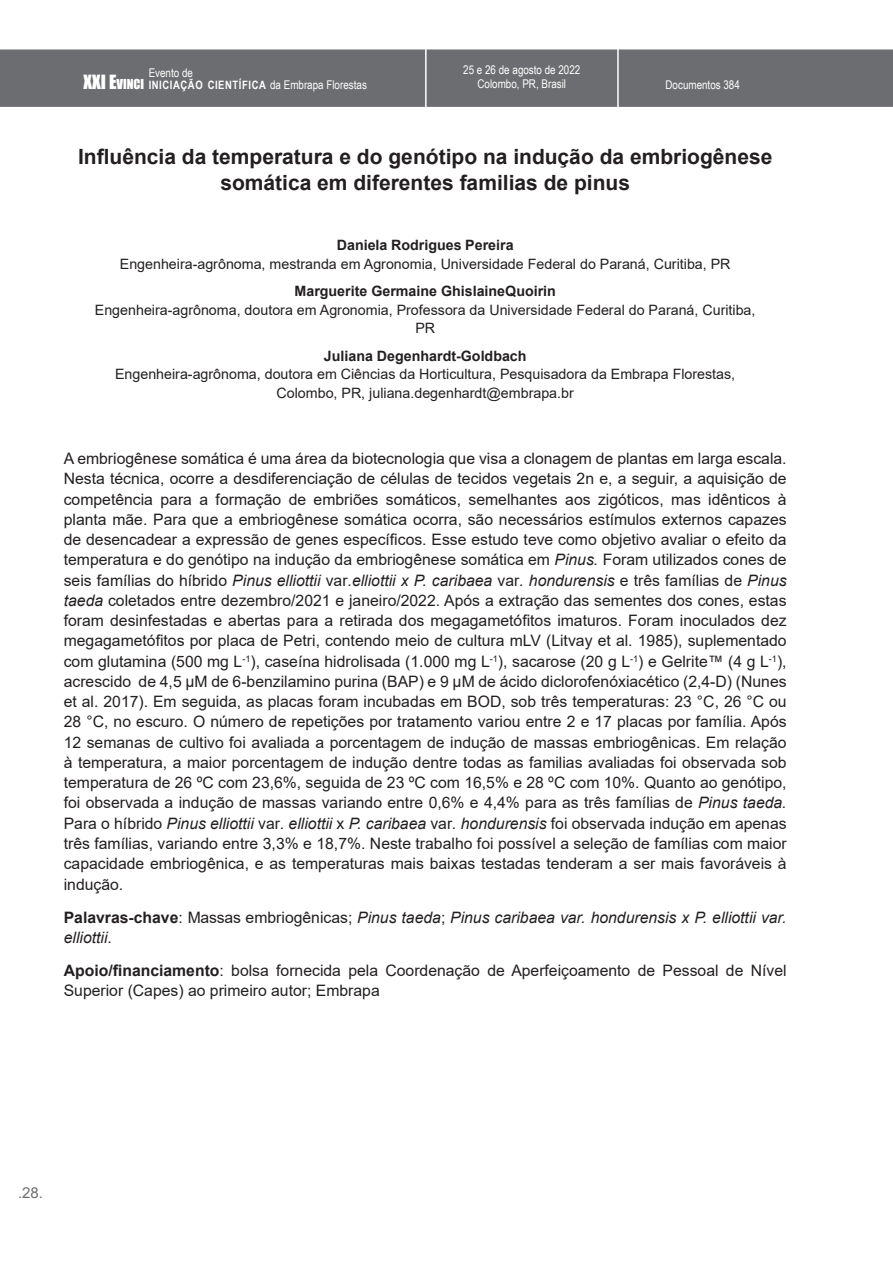
<style>
.page{position:relative;width:893px;height:1263px;background:#fff}
.page>*{position:absolute;margin:0;border:0;box-sizing:border-box;transform-origin:0 0}
.Doc_resumo_titulo{font:700 21px/25.5px "Arial";color:#231f20;text-align:center}
.Doc_resumo_texto{font:15.75px/20.2px "Arial";color:#231f20;text-align:justify}
.Doc_resumo_texto-2{font:italic 15.75px/20.2px "Arial";color:#231f20}
.t1{font:15px "Arial";color:#6c6d70}
.Doc_resumo_autores{font:14.25px/18.8px "Arial";color:#231f20;text-align:center}
.t2{font:12px "Arial Narrow";color:#fff}
.t3{font:700 11.55px "Arial Narrow";letter-spacing:.05em;color:#fff}
.s1{font-family:"Impact";font-weight:400;font-size:18px}
.s2{font-family:"Impact";font-weight:400;font-size:12.6px}
.s3{font-weight:400;font-size:12px}
.s4{font-weight:700}
.s5{font-style:italic}
.s6{font-weight:700;font-style:normal}
.s7{font-style:normal}
</style>
<div class="page">
<div style="left:0;top:49px;width:893px;height:58px;background:#6c6d70"></div>
<hr style="left:425px;top:39px;width:2px;height:73px;background:#fff">
<hr style="left:617px;top:43px;width:2px;height:73px;background:#fff">
<p class="t2" style="left:463px;top:61px;width:119px">25 e 26 de agosto de 2022</p>
<p class="t2" style="left:149px;top:64px;width:46px">Evento de</p>
<p class="t3" style="left:83px;top:76px;width:285px"><span class="s1">XXI E</span><span class="s2">VINCI</span> INICIAÇÃO CIENTÍFICA <span class="s3">da Embrapa Florestas</span></p>
<p class="t2" style="left:478px;top:75px;width:90px">Colombo, PR, Brasil</p>
<p class="t2" style="left:665px;top:75px;width:76px">Documentos 384</p>
<p class="Doc_resumo_titulo" style="left:78px;top:144px;width:696px">Influência da temperatura e do genótipo na indução da embriogênese somática em diferentes familias de pinus</p>
<p class="Doc_resumo_autores" style="left:120px;top:235px;width:612px"><span class="s4">Daniela Rodrigues Pereira<br></span>Engenheira-agrônoma, mestranda em Agronomia, Universidade Federal do Paraná, Curitiba, PR</p>
<p class="Doc_resumo_autores" style="left:95px;top:281px;width:662px"><span class="s4">Marguerite Germaine GhislaineQuoirin<br></span>Engenheira-agrônoma, doutora em Agronomia, Professora da Universidade Federal do Paraná, Curitiba,<br>PR</p>
<p class="Doc_resumo_autores" style="left:115px;top:346px;width:622px"><span class="s4">Juliana Degenhardt-Goldbach<br></span>Engenheira-agrônoma, doutora em Ciências da Horticultura, Pesquisadora da Embrapa Florestas,<br>Colombo, PR, juliana.degenhardt@embrapa.br</p>
<p class="Doc_resumo_texto" style="left:64px;top:448px;width:724px">A embriogênese somática é uma área da biotecnologia que visa a clonagem de plantas em larga escala.<br>Nesta técnica, ocorre a desdiferenciação de células de tecidos vegetais 2n e, a seguir, a aquisição de competência para a formação de embriões somáticos, semelhantes aos zigóticos, mas idênticos à planta mãe. Para que a embriogênese somática ocorra, são necessários estímulos externos capazes de desencadear a expressão de genes específicos. Esse estudo teve como objetivo avaliar o efeito da temperatura e do genótipo na indução da embriogênese somática em <span class="s5">Pinus.</span> Foram utilizados cones de seis famílias do híbrido <span class="s5">Pinus elliottii</span> var<span class="s5">.elliottii x P. caribaea</span> var<span class="s5">. hondurensis</span> e três famílias de <span class="s5">Pinus taeda</span> coletados entre dezembro/2021 e janeiro/2022. Após a extração das sementes dos cones, estas foram desinfestadas e abertas para a retirada dos megagametófitos imaturos. Foram inoculados dez megagametófitos por placa de Petri, contendo meio de cultura mLV (Litvay et al. 1985), suplementado com glutamina (500 mg L<sup>-1</sup>), caseína hidrolisada (1.000 mg L<sup>-1</sup>), sacarose (20 g L<sup>-1</sup>) e Gelrite™ (4 g L<sup>-1</sup>), acrescido de 4,5 μM de 6-benzilamino purina (BAP) e 9 μM de ácido diclorofenóxiacético (2,4-D) (Nunes et al. 2017). Em seguida, as placas foram incubadas em BOD, sob três temperaturas: 23 °C, 26 °C ou 28 °C, no escuro. O número de repetições por tratamento variou entre 2 e 17 placas por família. Após 12 semanas de cultivo foi avaliada a porcentagem de indução de massas embriogênicas. Em relação à temperatura, a maior porcentagem de indução dentre todas as familias avaliadas foi observada sob temperatura de 26 ºC com 23,6%, seguida de 23 ºC com 16,5% e 28 ºC com 10%. Quanto ao genótipo, foi observada a indução de massas variando entre 0,6% e 4,4% para as três famílias de <span class="s5">Pinus taeda.<br></span>Para o híbrido <span class="s5">Pinus elliottii</span> var<span class="s5">. elliottii</span> x <span class="s5">P. caribaea</span> var<span class="s5">. hondurensis</span> foi observada indução em apenas três famílias, variando entre 3,3% e 18,7%. Neste trabalho foi possível a seleção de famílias com maior capacidade embriogênica, e as temperaturas mais baixas testadas tenderam a ser mais favoráveis à indução.</p>
<p class="Doc_resumo_texto-2" style="left:64px;top:907px;width:724px"><span class="s6">Palavras-chave</span><span class="s7">: Massas embriogênicas;</span> Pinus taeda<span class="s7">;</span> Pinus caribaea var. hondurensis x P. elliottii var. elliottii<span class="s7">.</span></p>
<p class="Doc_resumo_texto" style="left:64px;top:960px;width:724px"><span class="s4">Apoio/financiamento</span>: bolsa fornecida pela Coordenação de Aperfeiçoamento de Pessoal de Nível<br>Superior (Capes) ao primeiro autor; Embrapa</p>
<p class="t1" style="left:18px;top:1182px;width:27px">.28.</p>
</div>
